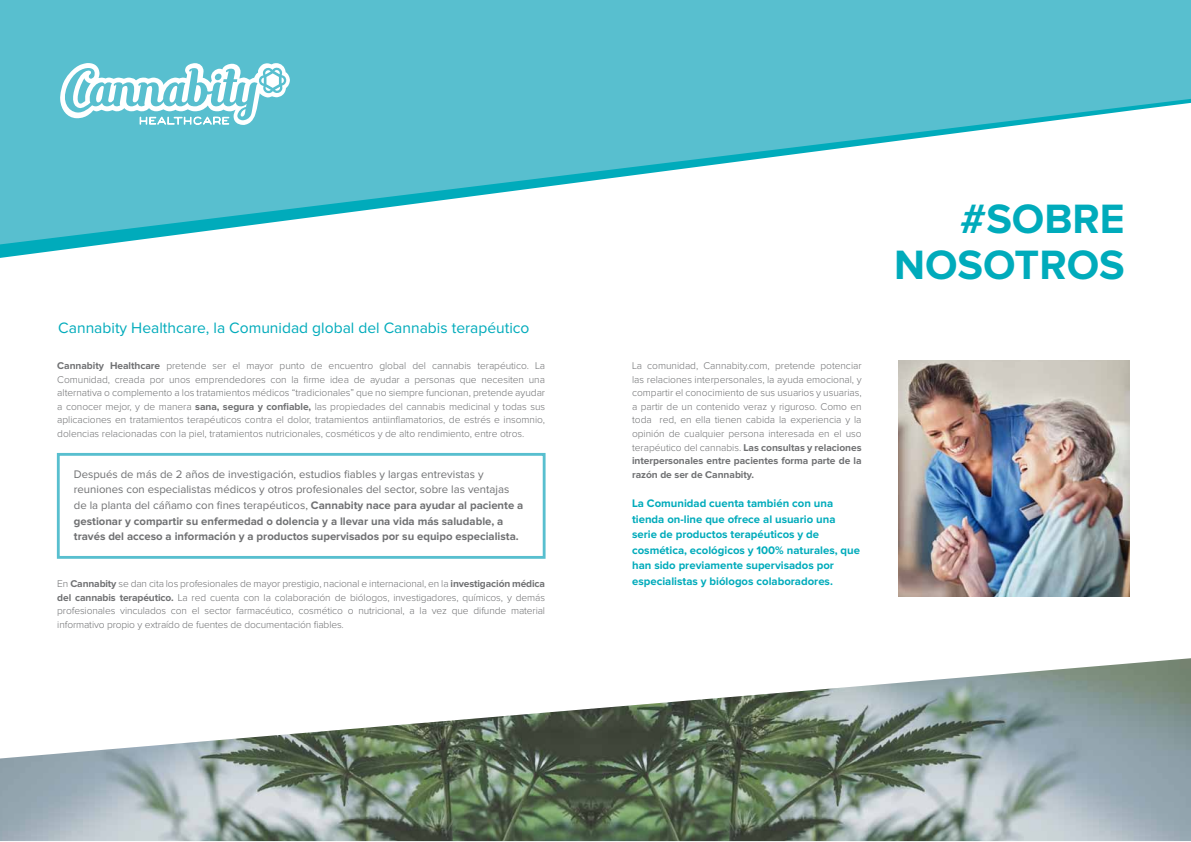
<style>
.page{position:relative;width:1191px;height:842px;background:#fff}
.page>*{position:absolute;margin:0;border:0;box-sizing:border-box;transform-origin:0 0}
.t1{font:700 42.5px/45.4px "Proxima Nova";color:#00abbb;text-align:right}
.t2{font:15.6px "Proxima Nova";color:#00abbb}
.t3{font:11.3px/15.6px "Proxima Nova";color:#707173}
.t4{font:700 11.3px/15.6px "Proxima Nova";color:#00abbb}
.t5{font:300 10.2px/13.6px "Proxima Nova";letter-spacing:-.005em;color:#707173;text-align:justify}
.s1{font-weight:700}
</style>
<div class="page">
<div style="left:57px;top:453px;width:488px;height:106px;border:3px solid #58bfcf"></div>
<img style="left:591px;top:658px;width:600px;height:183px">
<img style="left:0;top:709px;width:591px;height:132px">
<svg style="left:0;top:0;width:1191px;height:244px;fill:#58bfcf"></svg>
<svg style="left:60px;top:63px;width:230px;height:74px"></svg>
<img style="left:898px;top:360px;width:231px;height:236px">
<h2 class="t2" style="left:58px;top:320px;width:473px">Cannabity Healthcare, la Comunidad global del Cannabis terapéutico</h2>
<p class="t5" style="left:57px;top:359px;width:489px"><span class="s1">Cannabity Healthcare</span> pretende ser el mayor punto de encuentro global del cannabis terapéutico. La Comunidad, creada por unos emprendedores con la firme idea de ayudar a personas que necesiten una alternativa o complemento a los tratamientos médicos “tradicionales” que no siempre funcionan, pretende ayudar a conocer mejor, y de manera <span class="s1">sana, segura y confiable,</span> las propiedades del cannabis medicinal y todas sus aplicaciones en tratamientos terapéuticos contra el dolor, tratamientos antiinflamatorios, de estrés e insomnio, dolencias relacionadas con la piel, tratamientos nutricionales, cosméticos y de alto rendimiento, entre otros.</p>
<p class="t3" style="left:74px;top:467px;width:451px">Después de más de 2 años de investigación, estudios fiables y largas entrevistas y reuniones con especialistas médicos y otros profesionales del sector, sobre las ventajas de la planta del cáñamo con fines terapéuticos, <span class="s1">Cannabity nace para ayudar al paciente a gestionar y compartir su enfermedad o dolencia y a llevar una vida más saludable, a través del acceso a información y a productos supervisados por su equipo especialista.</span></p>
<p class="t5" style="left:57px;top:577px;width:489px">En <span class="s1">Cannabity</span> se dan cita los profesionales de mayor prestigio, nacional e internacional, en la <span class="s1">investigación médica del cannabis terapéutico.</span> La red cuenta con la colaboración de biólogos, investigadores, químicos, y demás profesionales vinculados con el sector farmacéutico, cosmético o nutricional, a la vez que difunde material informativo propio y extraído de fuentes de documentación fiables.</p>
<p class="t5" style="left:632px;top:359px;width:231px">La comunidad, Cannabity.com, pretende potenciar las relaciones interpersonales, la ayuda emocional, y compartir el conocimiento de sus usuarios y usuarias, a partir de un contenido veraz y riguroso. Como en toda red, en ella tienen cabida la experiencia y la opinión de cualquier persona interesada en el uso terapéutico del cannabis. <span class="s1">Las consultas y relaciones interpersonales entre pacientes forma parte de la razón de ser de Cannabity.</span></p>
<p class="t4" style="left:632px;top:496px;width:229px">La Comunidad cuenta también con una tienda on-line que ofrece al usuario una serie de productos terapéuticos y de cosmética, ecológicos y 100% naturales, que han sido previamente supervisados por especialistas y biólogos colaboradores.</p>
<h1 class="t1" style="left:894px;top:198px;width:232px">#SOBRE<br>NOSOTROS</h1>
</div>
